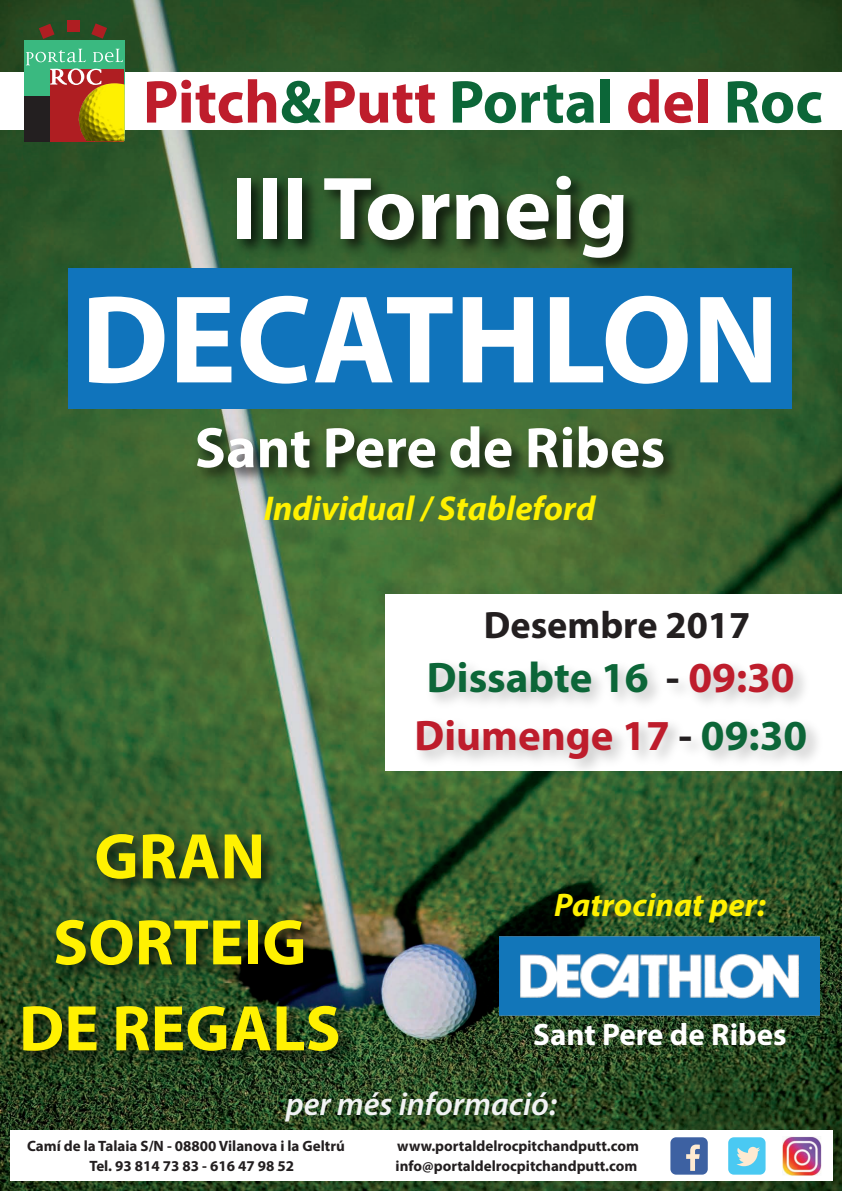
<style>
.page{position:relative;width:842px;height:1191px;background:#fff}
.page>*{position:absolute;margin:0;border:0;box-sizing:border-box;transform-origin:0 0}
.t1{font:700 126.4px "Myriad Pro";color:#fff}
.t2{font:700 90px "Myriad Pro";color:#fff}
.t3{font:700 65px/86px "Myriad Pro";color:#fff101;text-align:center}
.t4{font:700 61px "Myriad Pro";color:#be1d2c}
.t5{font:700 57.5px "Myriad Pro";color:#fff}
.t6{font:700 42.9px "Myriad Pro";color:#be1d2c}
.t7{font:700 42.9px "Myriad Pro";color:#0c6638}
.t8{font:700 38.3px "Myriad Pro";color:#231f20}
.t9{font:italic 700 34.5px "Myriad Pro";color:#fff101}
.t10{font:italic 600 32.8px "Myriad Pro";color:#f2f3f4}
.t11{font:italic 700 32.8px "Myriad Pro";color:#fff101}
.t12{font:700 31px "Myriad Pro";color:#fff}
.t13{font:700 15px/19.4px "Myriad Pro";color:#231f20}
.s1{color:#0c6638}
.s2{color:#231f20}
.s3{color:#be1d2c}
</style>
<div class="page">
<img style="left:0;top:0;width:842px;height:1191px">
<img style="left:223px;top:156px;width:428px;height:112px">
<div style="left:0;top:72px;width:842px;height:58px;background:#fff"></div>
<div style="left:24px;top:40px;width:100px;height:101px;background:#3ab980"></div>
<div style="left:24px;top:96px;width:54px;height:45px;background:#231f20"></div>
<div style="left:50px;top:69px;width:74px;height:72px;background:#af1e22"></div>
<svg style="left:26px;top:49px;width:97px;height:36px"></svg>
<div style="left:68px;top:20px;width:12px;height:12px;background:#af1e22"></div>
<svg style="left:91px;top:23px;width:16px;height:16px"></svg>
<svg style="left:39px;top:24px;width:16px;height:15px"></svg>
<img style="left:78px;top:83px;width:47px;height:58px">
<div style="left:68px;top:268px;width:723px;height:140px;background:#1074bc"></div>
<img style="left:11px;top:816px;width:352px;height:272px">
<img style="left:500px;top:909px;width:320px;height:132px">
<img style="left:187px;top:411px;width:500px;height:93px">
<div style="left:386px;top:594px;width:456px;height:176px;background:#fff"></div>
<img style="left:406px;top:724px;width:423px;height:58px">
<div style="left:11px;top:1130px;width:822px;height:50px;background:#fff"></div>
<div style="left:670px;top:1137px;width:38px;height:37px;background:#3d61a2;border-radius:6px"></div>
<svg style="left:686px;top:1144px;width:14px;height:26px"></svg>
<div style="left:728px;top:1137px;width:37px;height:37px;background:#4ac9f2;border-radius:6px"></div>
<svg style="left:736px;top:1146px;width:24px;height:20px"></svg>
<img style="left:782px;top:1136px;width:39px;height:39px">
<h3 class="t4" style="left:143px;top:62px;width:681px">Pitch<span class="s1">&amp;</span>Putt <span class="s1">Portal</span> del <span class="s1">Roc</span></h3>
<h2 class="t2" style="left:231px;top:150px;width:399px">III Torneig</h2>
<h1 class="t1" style="left:81px;top:257px;width:700px">DECATHLON</h1>
<h3 class="t5" style="left:195px;top:410px;width:472px">Sant Pere de Ribes</h3>
<h3 class="t9" style="left:264px;top:486px;width:333px">Individual / Stableford</h3>
<h3 class="t8" style="left:484px;top:600px;width:268px">Desembre 2017</h3>
<h3 class="t7" style="left:427px;top:649px;width:369px">Dissabte 16 <span class="s2">-</span> <span class="s3">09:30</span></h3>
<h3 class="t3" style="left:19px;top:811px;width:323px">GRAN<br>SORTEIG<br>DE REGALS</h3>
<h3 class="t6" style="left:414px;top:707px;width:394px">Diumenge 17 <span class="s2">-</span> <span class="s1">09:30</span></h3>
<h3 class="t11" style="left:554px;top:883px;width:213px">Patrocinat per:</h3>
<h3 class="t12" style="left:533px;top:1013px;width:255px">Sant Pere de Ribes</h3>
<h3 class="t10" style="left:286px;top:1083px;width:273px">per més informació:</h3>
<p class="t13" style="left:89px;top:1135px;width:257px;text-indent:-62px">Camí de la Talaia S/N - 08800 Vilanova i la Geltrú<br>Tel. 93 814 73 83 - 616 47 98 52</p>
<p class="t13" style="left:396px;top:1136px;width:245px;line-height:19.1px">www.portaldelrocpitchandputt.com info@portaldelrocpitchandputt.com</p>
</div>
